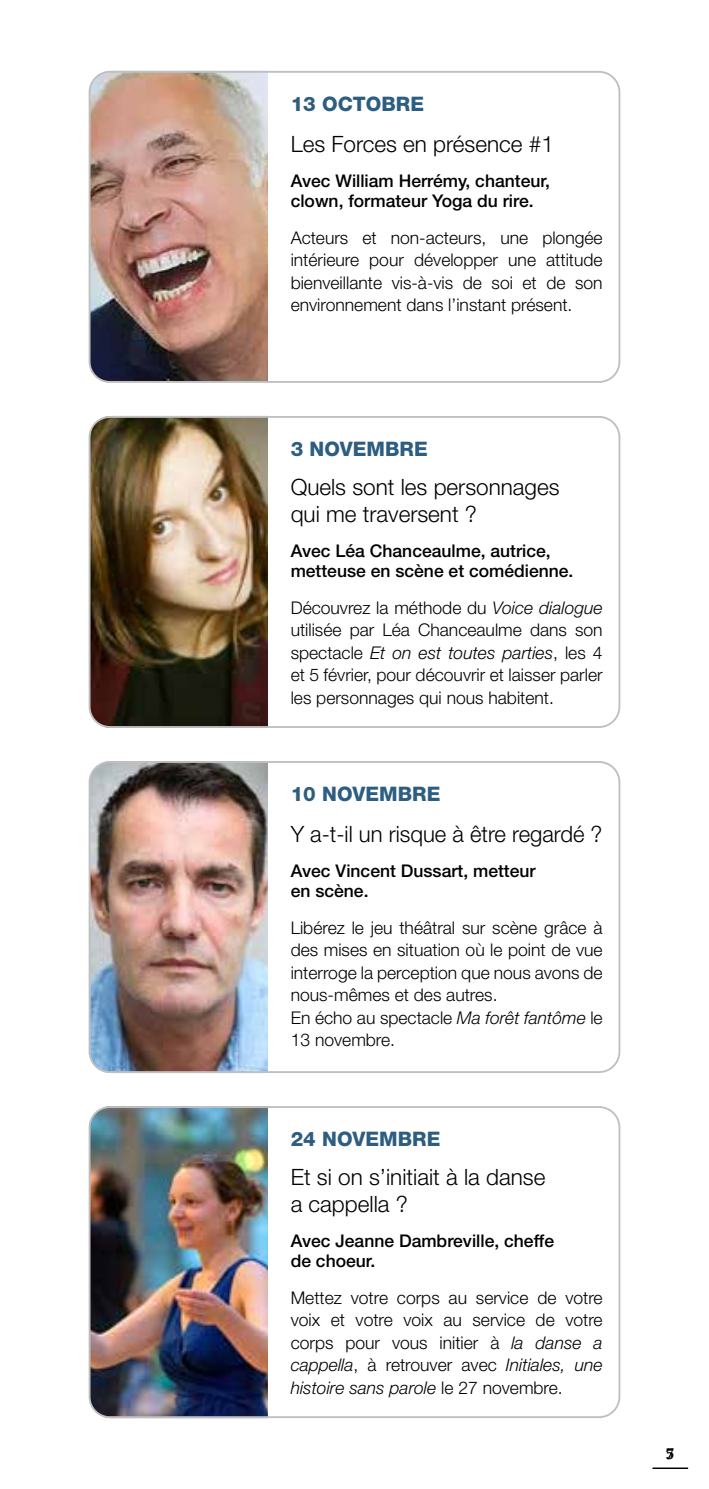
<style>
.page{position:relative;width:709px;height:1489px;background:#fff}
.page>*{position:absolute;margin:0;border:0;box-sizing:border-box;transform-origin:0 0}
.t1{font:300 22.5px/27.2px "Helvetica Neue LT Std";color:#000}
.t2{font:800 20px "Helvetica Neue LT Std";color:#2d5e81}
.t3{font:300 17.5px/22.5px "Helvetica Neue LT Std";color:#000;text-align:justify}
.t4{font:500 17.5px/20px "Helvetica Neue LT Std";color:#000}
.t5{font:17.5px "Lin Libertine B";color:#000}
.s1{font-style:italic}
</style>
<div class="page">
<hr style="left:652px;top:1467px;width:36px;height:1px;background:#000">
<img style="left:90px;top:1106px;width:178px;height:311px">
<div style="left:89px;top:1106px;width:531px;height:311px;border:2px solid #c1c0c0;border-radius:20px"></div>
<img style="left:90px;top:761px;width:178px;height:311px">
<div style="left:89px;top:761px;width:531px;height:311px;border:2px solid #c1c0c0;border-radius:20px"></div>
<img style="left:90px;top:416px;width:178px;height:312px">
<div style="left:89px;top:416px;width:531px;height:312px;border:2px solid #c1c0c0;border-radius:20px"></div>
<img style="left:90px;top:71px;width:178px;height:310px">
<div style="left:89px;top:71px;width:531px;height:312px;border:2px solid #c1c0c0;border-radius:20px"></div>
<p class="t2" style="left:291px;top:91px;width:135px">13 OCTOBRE</p>
<p class="t1" style="left:291px;top:130px;width:265px">Les Forces en présence #1</p>
<p class="t4" style="left:291px;top:170px;width:261px">Avec William Herrémy, chanteur, clown, formateur Yoga du rire.</p>
<p class="t3" style="left:291px;top:226px;width:313px">Acteurs et non-acteurs, une plongée intérieure pour développer une attitude bienveillante vis-à-vis de soi et de son environnement dans l’instant présent.</p>
<p class="t2" style="left:291px;top:436px;width:139px">3 NOVEMBRE</p>
<p class="t1" style="left:291px;top:472px;width:270px">Quels sont les personnages qui me traversent ?</p>
<p class="t4" style="left:291px;top:540px;width:284px">Avec Léa Chanceaulme, autrice, metteuse en scène et comédienne.</p>
<p class="t3" style="left:291px;top:596px;width:313px">Découvrez la méthode du <span class="s1">Voice dialogue </span>utilisée par Léa Chanceaulme dans son spectacle <span class="s1">Et on est toutes parties</span>, les 4 et 5 février, pour découvrir et laisser parler les personnages qui nous habitent.</p>
<p class="t2" style="left:291px;top:781px;width:151px">10 NOVEMBRE</p>
<p class="t1" style="left:291px;top:820px;width:313px">Y a-t-il un risque à être regardé ?</p>
<p class="t4" style="left:291px;top:860px;width:246px">Avec Vincent Dussart, metteur en scène.</p>
<p class="t3" style="left:291px;top:915px;width:313px;text-align:left">Libérez le jeu théâtral sur scène grâce à des mises en situation où le point de vue interroge la perception que nous avons de nous-mêmes et des autres.<br>En écho au spectacle <span class="s1">Ma forêt fantôme</span> le 13 novembre.</p>
<p class="t2" style="left:291px;top:1126px;width:151px">24 NOVEMBRE</p>
<p class="t1" style="left:291px;top:1162px;width:256px">Et si on s’initiait à la danse a cappella ?</p>
<p class="t4" style="left:291px;top:1230px;width:265px">Avec Jeanne Dambreville, cheffe de choeur.</p>
<p class="t3" style="left:291px;top:1285px;width:313px">Mettez votre corps au service de votre voix et votre voix au service de votre corps pour vous initier à <span class="s1">la danse a cappella</span>, à retrouver avec <span class="s1">Initiales, une histoire sans parole</span> le 27 novembre.</p>
<p class="t5" style="left:665px;top:1441px;width:10px">57</p>
</div>
